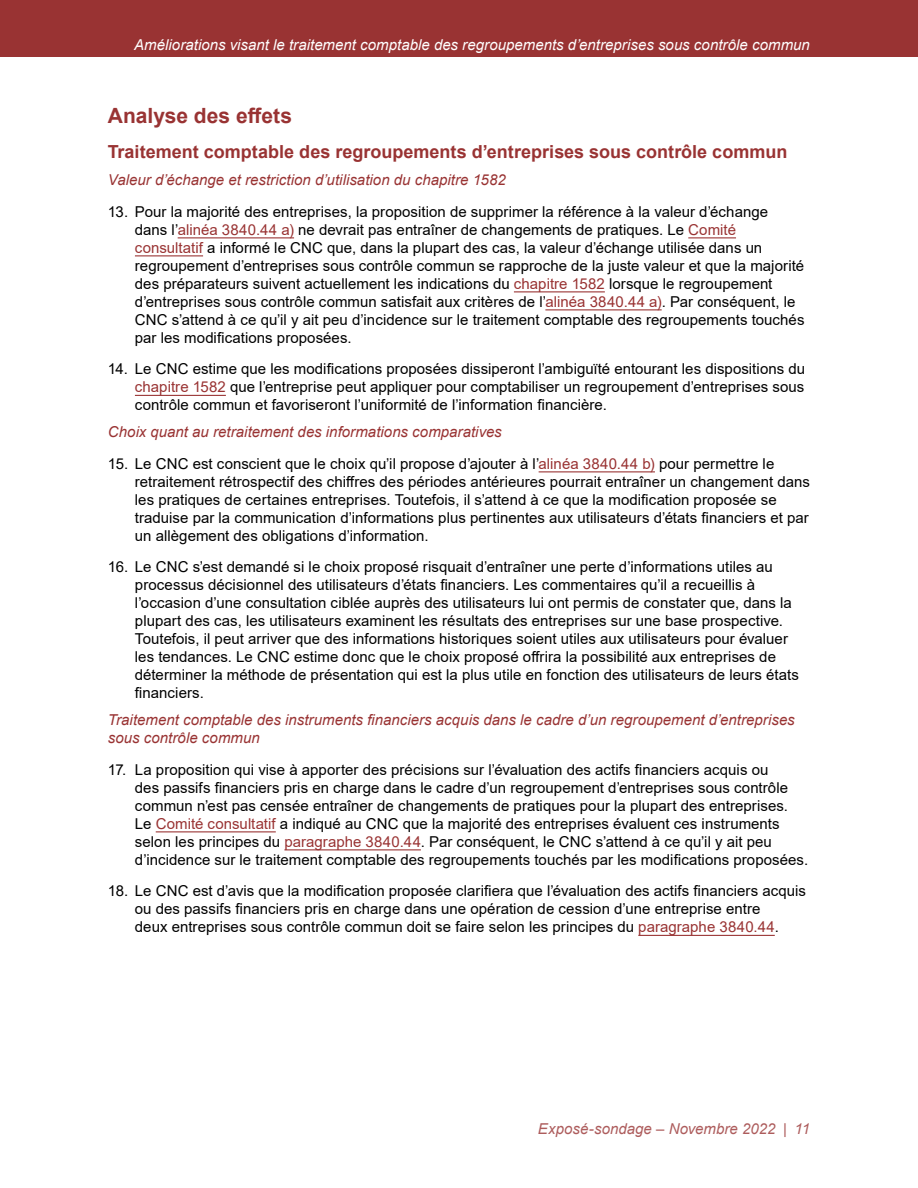
<style>
.page{position:relative;width:918px;height:1188px;background:#fff}
.page>*{position:absolute;margin:0;border:0;box-sizing:border-box;transform-origin:0 0}
.t1{font:700 21px "Arial";color:#933}
.t2{font:700 18px "Arial";color:#933}
.t3{font:15px/18px "Arial";letter-spacing:.005em;color:#000}
.t4{font:italic 15px/18px "Arial";color:#933}
.t5{font:italic 15px "Arial";color:#fff}
.t6{font:italic 15px "Arial";color:#ad5c5c}
.s1{color:#933}
</style>
<div class="page">
<div style="left:0;top:0;width:918px;height:57px;background:#933"></div>
<hr style="left:178px;top:237px;width:116px;height:1px;background:#933">
<hr style="left:688px;top:237px;width:48px;height:1px;background:#933">
<hr style="left:135px;top:255px;width:68px;height:1px;background:#933">
<hr style="left:514px;top:291px;width:91px;height:1px;background:#933">
<hr style="left:545px;top:309px;width:117px;height:1px;background:#933">
<hr style="left:135px;top:395px;width:91px;height:1px;background:#933">
<hr style="left:539px;top:471px;width:116px;height:1px;background:#933">
<hr style="left:156px;top:831px;width:120px;height:1px;background:#933">
<hr style="left:284px;top:849px;width:137px;height:1px;background:#933">
<hr style="left:638px;top:935px;width:137px;height:1px;background:#933">
<p class="t5" style="left:134px;top:35px;width:677px">Améliorations visant le traitement comptable des regroupements d’entreprises sous contrôle commun</p>
<h3 class="t1" style="left:108px;top:101px;width:186px">Analyse des effets</h3>
<h4 class="t2" style="left:108px;top:139px;width:681px">Traitement comptable des regroupements d’entreprises sous contrôle commun</h4>
<h5 class="t4" style="left:108px;top:171px;width:399px">Valeur d’échange et restriction d’utilisation du chapitre 1582</h5>
<p class="t3" style="left:135px;top:203px;width:671px;text-indent:-27px">13. Pour la majorité des entreprises, la proposition de supprimer la référence à la valeur d’échange<br>dans l’<span class="s1">alinéa 3840.44 a)</span> ne devrait pas entraîner de changements de pratiques. Le <span class="s1">Comité consultatif</span> a informé le CNC que, dans la plupart des cas, la valeur d’échange utilisée dans un regroupement d’entreprises sous contrôle commun se rapproche de la juste valeur et que la majorité des préparateurs suivent actuellement les indications du <span class="s1">chapitre 1582</span> lorsque le regroupement d’entreprises sous contrôle commun satisfait aux critères de l’<span class="s1">alinéa 3840.44 a)</span>. Par conséquent, le CNC s’attend à ce qu’il y ait peu d’incidence sur le traitement comptable des regroupements touchés par les modifications proposées.</p>
<p class="t3" style="left:135px;top:360px;width:672px;text-align:justify;text-indent:-27px">14. Le CNC estime que les modifications proposées dissiperont l’ambiguïté entourant les dispositions du <span class="s1">chapitre 1582</span> que l’entreprise peut appliquer pour comptabiliser un regroupement d’entreprises sous contrôle commun et favoriseront l’uniformité de l’information financière.</p>
<h5 class="t4" style="left:108px;top:423px;width:395px">Choix quant au retraitement des informations comparatives</h5>
<p class="t3" style="left:135px;top:455px;width:676px;text-indent:-27px">15. Le CNC est conscient que le choix qu’il propose d’ajouter à l’<span class="s1">alinéa 3840.44 b)</span> pour permettre le retraitement rétrospectif des chiffres des périodes antérieures pourrait entraîner un changement dans les pratiques de certaines entreprises. Toutefois, il s’attend à ce que la modification proposée se traduise par la communication d’informations plus pertinentes aux utilisateurs d’états financiers et par un allègement des obligations d’information.</p>
<p class="t3" style="left:135px;top:558px;width:666px;text-indent:-27px">16. Le CNC s’est demandé si le choix proposé risquait d’entraîner une perte d’informations utiles au processus décisionnel des utilisateurs d’états financiers. Les commentaires qu’il a recueillis à l’occasion d’une consultation ciblée auprès des utilisateurs lui ont permis de constater que, dans la plupart des cas, les utilisateurs examinent les résultats des entreprises sur une base prospective.<br>Toutefois, il peut arriver que des informations historiques soient utiles aux utilisateurs pour évaluer les tendances. Le CNC estime donc que le choix proposé offrira la possibilité aux entreprises de déterminer la méthode de présentation qui est la plus utile en fonction des utilisateurs de leurs états financiers.</p>
<h5 class="t4" style="left:108px;top:711px;width:688px">Traitement comptable des instruments financiers acquis dans le cadre d’un regroupement d’entreprises sous contrôle commun</h5>
<p class="t3" style="left:135px;top:761px;width:675px;text-indent:-27px">17. La proposition qui vise à apporter des précisions sur l’évaluation des actifs financiers acquis ou<br>des passifs financiers pris en charge dans le cadre d’un regroupement d’entreprises sous contrôle commun n’est pas censée entraîner de changements de pratiques pour la plupart des entreprises.<br>Le <span class="s1">Comité consultatif</span> a indiqué au CNC que la majorité des entreprises évaluent ces instruments selon les principes du <span class="s1">paragraphe 3840.44</span>. Par conséquent, le CNC s’attend à ce qu’il y ait peu d’incidence sur le traitement comptable des regroupements touchés par les modifications proposées.</p>
<p class="t3" style="left:135px;top:882px;width:673px;text-indent:-27px">18. Le CNC est d’avis que la modification proposée clarifiera que l’évaluation des actifs financiers acquis ou des passifs financiers pris en charge dans une opération de cession d’une entreprise entre<br>deux entreprises sous contrôle commun doit se faire selon les principes du <span class="s1">paragraphe 3840.44</span>.</p>
<p class="t6" style="left:538px;top:1119px;width:274px">Exposé-sondage – Novembre 2022 | 11</p>
</div>
